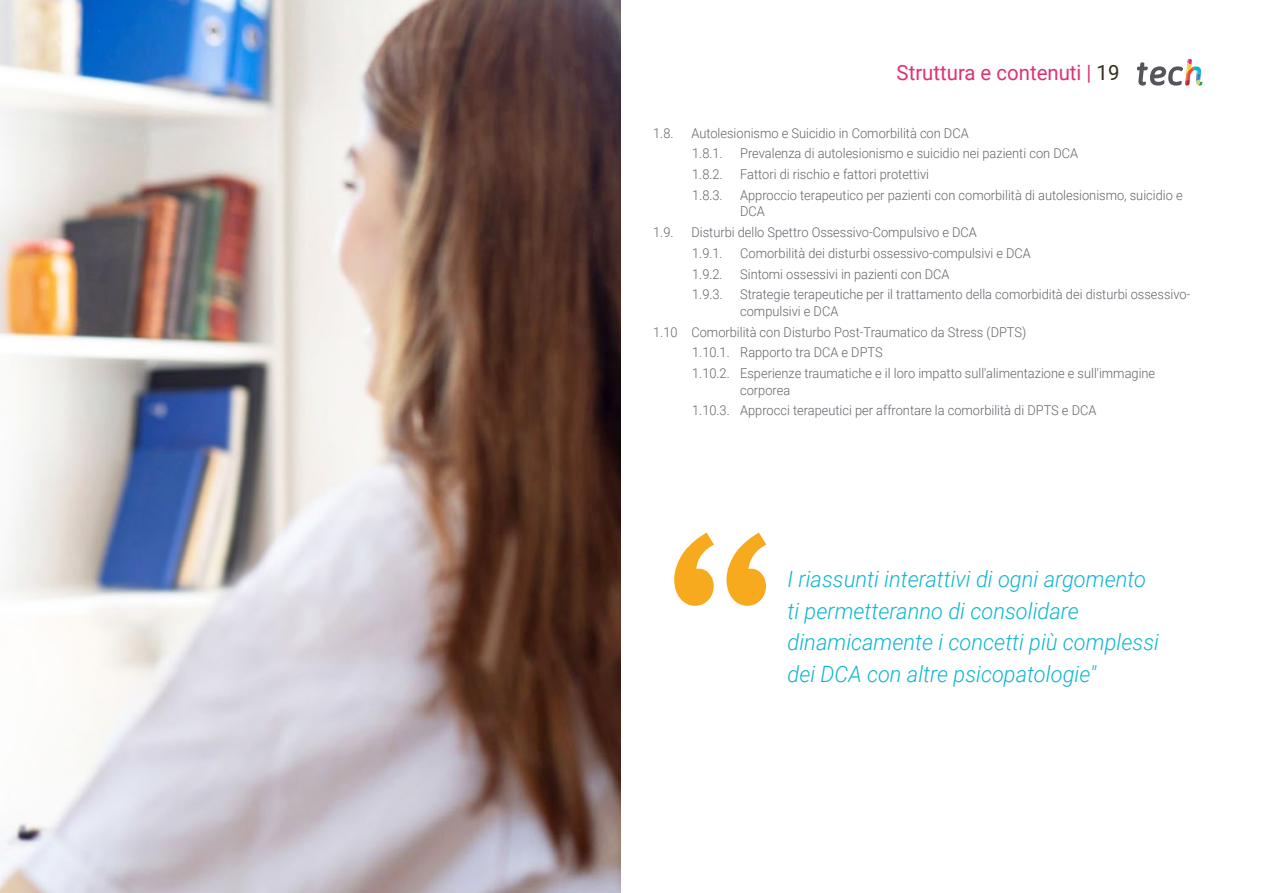
<style>
.page{position:relative;width:1263px;height:893px;background:#fff}
.page>*{position:absolute;margin:0;border:0;box-sizing:border-box;transform-origin:0 0}
.t1{font:italic 300 22.5px/31.5px "Roboto";color:#0fb6cf}
.t2{font:21px "Roboto";color:#df3174}
.t3{font:300 13.5px/20.7px "Roboto";color:#61646a;scale:.95 1}
.s1{color:#312e20}
</style>
<div class="page">
<img style="left:0;top:0;width:621px;height:893px">
<svg style="left:674px;top:533px;width:92px;height:73px"></svg>
<svg style="left:1137px;top:59px;width:65px;height:27px"></svg>
<h2 class="t2" style="left:897px;top:57px;width:224px">Struttura e contenuti | <span class="s1">19</span></h2>
<p class="t3" style="left:653px;top:122px;width:23px">1.8.</p>
<p class="t3" style="left:691px;top:122px;width:293px">Autolesionismo e Suicidio in Comorbilità con DCA<br>1.8.1.</p>
<p class="t3" style="left:740px;top:143px;width:357px">Prevalenza di autolesionismo e suicidio nei pazienti con DCA</p>
<p class="t3" style="left:692px;top:164px;width:34px">1.8.2.</p>
<p class="t3" style="left:740px;top:164px;width:200px">Fattori di rischio e fattori protettivi</p>
<p class="t3" style="left:692px;top:184px;width:34px">1.8.3.</p>
<p class="t3" style="left:740px;top:186px;width:467px;line-height:16.5px">Approccio terapeutico per pazienti con comorbilità di autolesionismo, suicidio e<br>DCA</p>
<p class="t3" style="left:653px;top:222px;width:23px">1.9.</p>
<p class="t3" style="left:691px;top:222px;width:302px">Disturbi dello Spettro Ossessivo-Compulsivo e DCA<br>1.9.1.</p>
<p class="t3" style="left:740px;top:242px;width:308px">Comorbilità dei disturbi ossessivo-compulsivi e DCA</p>
<p class="t3" style="left:692px;top:263px;width:34px">1.9.2.</p>
<p class="t3" style="left:740px;top:263px;width:222px">Sintomi ossessivi in pazienti con DCA</p>
<p class="t3" style="left:692px;top:284px;width:34px">1.9.3.</p>
<p class="t3" style="left:740px;top:286px;width:475px;line-height:16.5px">Strategie terapeutiche per il trattamento della comorbidità dei disturbi ossessivo&shy;compulsivi e DCA</p>
<p class="t3" style="left:692px;top:321px;width:489px;text-indent:-39px">1.10 Comorbilità con Disturbo Post-Traumatico da Stress (DPTS)<br>1.10.1. Rapporto tra DCA e DPTS<br>1.10.2. Esperienze traumatiche e il loro impatto sull'alimentazione e sull'immagine</p>
<p class="t3" style="left:692px;top:379px;width:427px;text-indent:48px">corporea<br>1.10.3. Approcci terapeutici per affrontare la comorbilità di DPTS e DCA</p>
<h1 class="t1" style="left:787px;top:562px;width:373px">I riassunti interattivi di ogni argomento ti permetteranno di consolidare dinamicamente i concetti più complessi dei DCA con altre psicopatologie"</h1>
</div>
